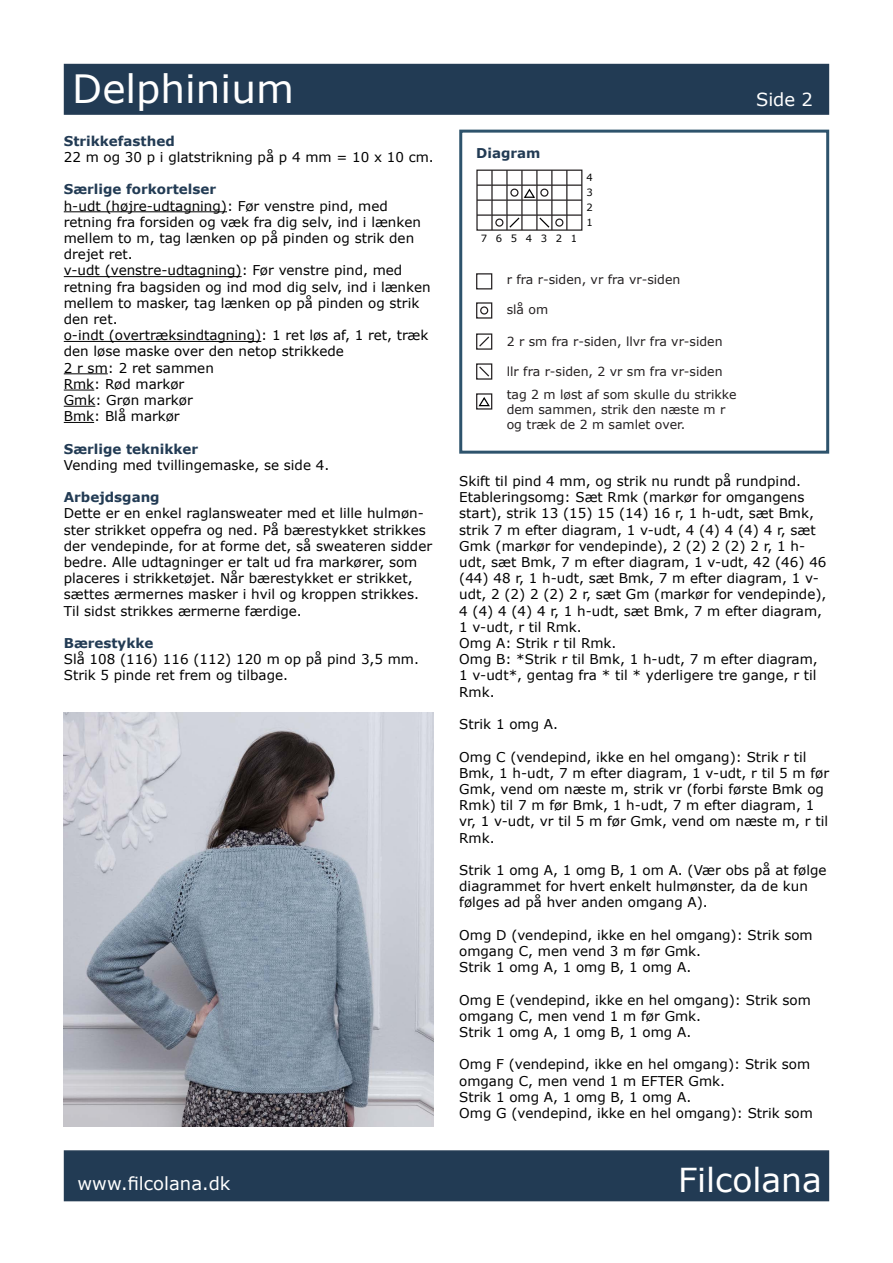
<style>
.page{position:relative;width:893px;height:1263px;background:#fff}
.page>*{position:absolute;margin:0;border:0;box-sizing:border-box;transform-origin:0 0}
.t1{font:39px "Verdana";color:#fff}
.t2{font:33px "Verdana";color:#fff}
.t3{font:18px "Verdana";color:#fff}
.t4{font:13.5px/16.2px "Verdana";color:#000}
.t5{font:700 13.5px "Verdana";color:#223b54}
.t6{font:12.45px/22.5px "Verdana";color:#231f20}
.t7{font:10.05px/15px "Verdana";letter-spacing:.865em;color:#000;text-align:justify}
</style>
<div class="page">
<div style="left:64px;top:64px;width:765px;height:51px;background:#223b54;border:2px solid #243c54"></div>
<div style="left:64px;top:1150px;width:765px;height:51px;background:#223b54;border:2px solid #243c54"></div>
<hr style="left:64px;top:211px;width:163px;height:1px;background:#000">
<hr style="left:64px;top:276px;width:178px;height:1px;background:#000">
<hr style="left:64px;top:341px;width:197px;height:1px;background:#000">
<hr style="left:64px;top:373px;width:44px;height:1px;background:#000">
<hr style="left:64px;top:390px;width:30px;height:1px;background:#000">
<hr style="left:64px;top:406px;width:31px;height:1px;background:#000">
<hr style="left:64px;top:422px;width:30px;height:1px;background:#000">
<div style="left:459px;top:130px;width:370px;height:324px;border:3px solid #2e536c"></div>
<img style="left:64px;top:713px;width:370px;height:414px">
<div style="left:476px;top:333px;width:16px;height:17px;border:1px solid #231f20"></div>
<svg style="left:479px;top:335px;width:12px;height:13px"></svg>
<div style="left:480px;top:306px;width:8px;height:9px;border:1px solid #231f20;border-radius:50%"></div>
<div style="left:476px;top:302px;width:16px;height:17px;border:1px solid #231f20"></div>
<div style="left:476px;top:363px;width:16px;height:17px;border:1px solid #231f20"></div>
<svg style="left:479px;top:365px;width:12px;height:13px"></svg>
<div style="left:476px;top:393px;width:16px;height:17px;border:1px solid #231f20"></div>
<svg style="left:478px;top:396px;width:13px;height:11px"></svg>
<hr style="left:477px;top:185px;width:105px;height:1px;background:#231f20">
<hr style="left:477px;top:199px;width:105px;height:2px;background:#231f20">
<hr style="left:477px;top:214px;width:105px;height:2px;background:#231f20">
<hr style="left:491px;top:170px;width:2px;height:60px;background:#231f20">
<hr style="left:506px;top:170px;width:2px;height:60px;background:#231f20">
<hr style="left:521px;top:170px;width:2px;height:60px;background:#231f20">
<hr style="left:536px;top:170px;width:1px;height:60px;background:#231f20">
<hr style="left:551px;top:170px;width:1px;height:60px;background:#231f20">
<hr style="left:566px;top:170px;width:1px;height:60px;background:#231f20">
<div style="left:476px;top:170px;width:106px;height:61px;border:1px solid #231f20"></div>
<svg style="left:523px;top:188px;width:12px;height:10px"></svg>
<div style="left:540px;top:189px;width:8px;height:8px;border:1px solid #231f20;border-radius:50%"></div>
<div style="left:510px;top:189px;width:8px;height:8px;border:1px solid #231f20;border-radius:50%"></div>
<svg style="left:539px;top:217px;width:11px;height:11px"></svg>
<div style="left:555px;top:218px;width:8px;height:9px;border:1px solid #231f20;border-radius:50%"></div>
<svg style="left:509px;top:217px;width:11px;height:11px"></svg>
<div style="left:495px;top:218px;width:8px;height:9px;border:1px solid #231f20;border-radius:50%"></div>
<div style="left:476px;top:273px;width:16px;height:16px;border:1px solid #231f20"></div>
<h1 class="t1" style="left:72px;top:62px;width:223px">Delphinium</h1>
<p class="t5" style="left:64px;top:131px;width:113px">Strikkefasthed</p>
<p class="t4" style="left:64px;top:149px;width:371px">22 m og 30 p i glatstrikning på p 4 mm = 10 x 10 cm.</p>
<p class="t5" style="left:64px;top:180px;width:154px">Særlige forkortelser</p>
<p class="t4" style="left:64px;top:197px;width:368px">h-udt (højre-udtagning): Før venstre pind, med retning fra forsiden og væk fra dig selv, ind i lænken mellem to m, tag lænken op på pinden og strik den drejet ret.<br>v-udt (venstre-udtagning): Før venstre pind, med retning fra bagsiden og ind mod dig selv, ind i lænken mellem to masker, tag lænken op på pinden og strik den ret.<br>o-indt (overtræksindtagning): 1 ret løs af, 1 ret, træk den løse maske over den netop strikkede<br>2 r sm: 2 ret sammen<br>Rmk: Rød markør<br>Gmk: Grøn markør<br>Bmk: Blå markør</p>
<p class="t5" style="left:64px;top:439px;width:136px">Særlige teknikker</p>
<p class="t4" style="left:64px;top:457px;width:267px">Vending med tvillingemaske, se side 4.</p>
<p class="t5" style="left:64px;top:488px;width:97px">Arbejdsgang</p>
<p class="t4" style="left:64px;top:505px;width:370px">Dette er en enkel raglansweater med et lille hulmøn&shy;ster strikket oppefra og ned. På bærestykket strikkes der vendepinde, for at forme det, så sweateren sidder bedre. Alle udtagninger er talt ud fra markører, som placeres i strikketøjet. Når bærestykket er strikket, sættes ærmernes masker i hvil og kroppen strikkes.<br>Til sidst strikkes ærmerne færdige.</p>
<p class="t5" style="left:64px;top:634px;width:91px">Bærestykke</p>
<p class="t4" style="left:64px;top:651px;width:357px">Slå 108 (116) 116 (112) 120 m op på pind 3,5 mm.<br>Strik 5 pinde ret frem og tilbage.</p>
<p class="t5" style="left:476px;top:143px;width:66px">Diagram</p>
<p class="t7" style="left:481px;top:230px;width:98px">7654321</p>
<p class="t7" style="left:587px;top:170px;width:8px">4<br>3<br>2<br>1</p>
<p class="t6" style="left:507px;top:268px;width:175px">r fra r-siden, vr fra vr-siden</p>
<p class="t6" style="left:507px;top:298px;width:43px">slå om</p>
<p class="t6" style="left:507px;top:330px;width:217px">2 r sm fra r-siden, llvr fra vr-siden</p>
<p class="t6" style="left:507px;top:360px;width:231px">llr fra r-siden, 2 vr sm fra vr-siden tag 2 m løst af som skulle du strikke</p>
<p class="t6" style="left:507px;top:402px;width:220px;line-height:15px">dem sammen, strik den næste m r og træk de 2 m samlet over.</p>
<h3 class="t3" style="left:756px;top:87px;width:58px">Side 2</h3>
<p class="t4" style="left:459px;top:473px;width:369px">Skift til pind 4 mm, og strik nu rundt på rundpind.<br>Etableringsomg: Sæt Rmk (markør for omgangens start), strik 13 (15) 15 (14) 16 r, 1 h-udt, sæt Bmk, strik 7 m efter diagram, 1 v-udt, 4 (4) 4 (4) 4 r, sæt Gmk (markør for vendepinde), 2 (2) 2 (2) 2 r, 1 h&shy;udt, sæt Bmk, 7 m efter diagram, 1 v-udt, 42 (46) 46 (44) 48 r, 1 h-udt, sæt Bmk, 7 m efter diagram, 1 v&shy;udt, 2 (2) 2 (2) 2 r, sæt Gm (markør for vendepinde), 4 (4) 4 (4) 4 r, 1 h-udt, sæt Bmk, 7 m efter diagram, 1 v-udt, r til Rmk.<br>Omg A: Strik r til Rmk.<br>Omg B: *Strik r til Bmk, 1 h-udt, 7 m efter diagram, 1 v-udt*, gentag fra * til * yderligere tre gange, r til Rmk.</p>
<p class="t4" style="left:459px;top:716px;width:100px">Strik 1 omg A.</p>
<p class="t4" style="left:459px;top:748px;width:371px">Omg C (vendepind, ikke en hel omgang): Strik r til Bmk, 1 h-udt, 7 m efter diagram, 1 v-udt, r til 5 m før Gmk, vend om næste m, strik vr (forbi første Bmk og Rmk) til 7 m før Bmk, 1 h-udt, 7 m efter diagram, 1 vr, 1 v-udt, vr til 5 m før Gmk, vend om næste m, r til Rmk.</p>
<p class="t4" style="left:459px;top:862px;width:369px">Strik 1 omg A, 1 omg B, 1 om A. (Vær obs på at følge diagrammet for hvert enkelt hulmønster, da de kun følges ad på hver anden omgang A).</p>
<p class="t4" style="left:459px;top:926px;width:355px">Omg D (vendepind, ikke en hel omgang): Strik som omgang C, men vend 3 m før Gmk.<br>Strik 1 omg A, 1 omg B, 1 omg A.</p>
<p class="t4" style="left:459px;top:991px;width:353px">Omg E (vendepind, ikke en hel omgang): Strik som omgang C, men vend 1 m før Gmk.<br>Strik 1 omg A, 1 omg B, 1 omg A.</p>
<p class="t4" style="left:459px;top:1056px;width:355px">Omg F (vendepind, ikke en hel omgang): Strik som omgang C, men vend 1 m EFTER Gmk.<br>Strik 1 omg A, 1 omg B, 1 omg A.<br>Omg G (vendepind, ikke en hel omgang): Strik som</p>
<h3 class="t3" style="left:78px;top:1171px;width:154px">www.filcolana.dk</h3>
<h2 class="t2" style="left:678px;top:1157px;width:145px">Filcolana</h2>
</div>
